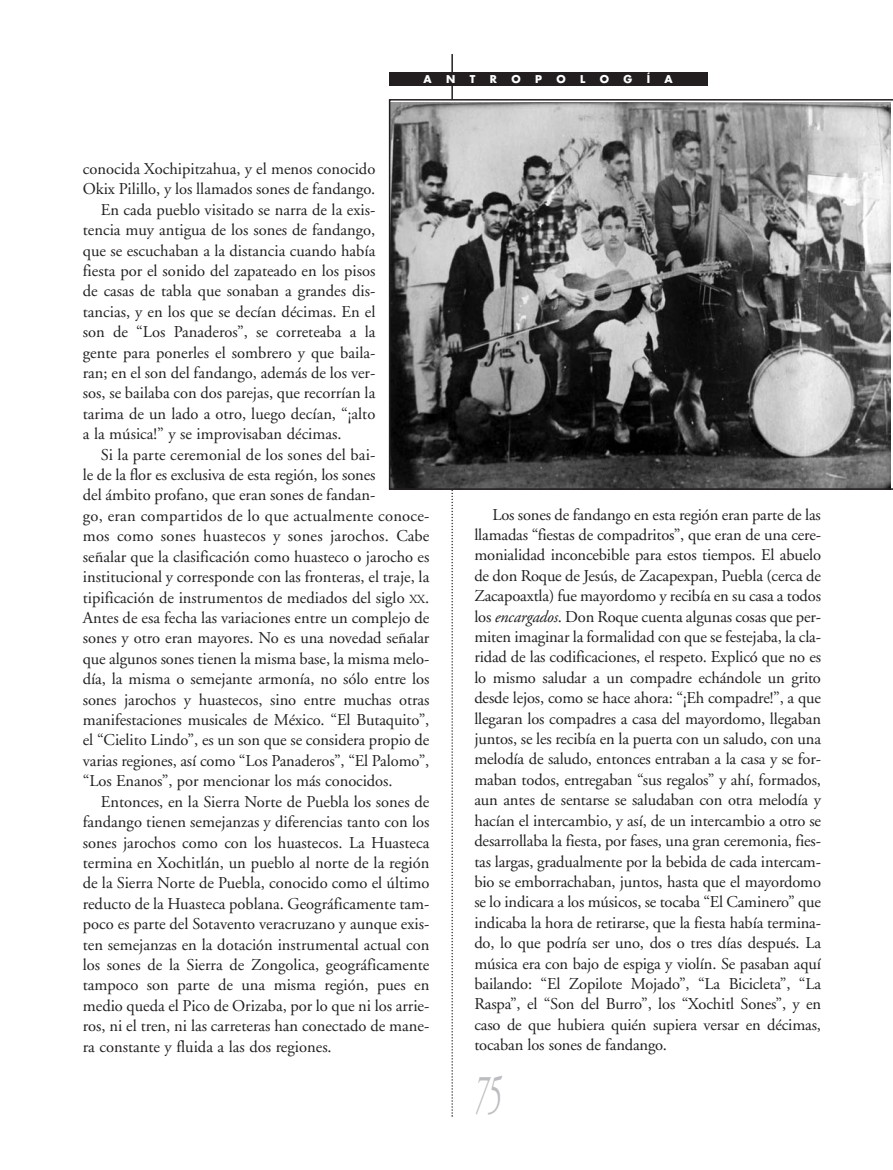
<style>
.page{position:relative;width:893px;height:1170px;background:#fff}
.page>*{position:absolute;margin:0;border:0;box-sizing:border-box;transform-origin:0 0}
.t1{font:italic 54px "Adobe Garamond";color:#bcbdc0;scale:.5 1}
.t2{font:16.5px/20.4px "Adobe Garamond";color:#231f20;text-align:justify}
.t3{font:700 10.5px "Futura";color:#fff}
.s1{font-size:12.3px}
.s2{font-style:italic}
</style>
<div class="page">
<hr style="left:451px;top:54px;width:2px;height:306px;background:#231f20">
<svg style="left:451px;top:490px;width:2px;height:626px"></svg>
<div style="left:389px;top:72px;width:318px;height:14px;background:#231f20"></div>
<svg style="left:389px;top:99px;width:504px;height:391px;background:#6e6e6e"></svg>
<p class="t3" style="left:424px;top:74px;width:10px">A</p>
<p class="t3" style="left:446px;top:74px;width:11px">N</p>
<p class="t3" style="left:470px;top:74px;width:7px">T</p>
<p class="t3" style="left:490px;top:74px;width:9px">R</p>
<p class="t3" style="left:511px;top:74px;width:11px">O</p>
<p class="t3" style="left:535px;top:74px;width:8px">P</p>
<p class="t3" style="left:556px;top:74px;width:11px">O</p>
<p class="t3" style="left:580px;top:74px;width:7px">L</p>
<p class="t3" style="left:600px;top:74px;width:11px">O</p>
<p class="t3" style="left:623px;top:74px;width:10px">G</p>
<p class="t3" style="left:647px;top:74px;width:5px">Í</p>
<p class="t3" style="left:664px;top:74px;width:10px">A</p>
<p class="t2" style="left:83px;top:160px;width:294px">conocida Xochipitzahua, y el menos conocido</p>
<p class="t2" style="left:83px;top:180px;width:294px">Okix Pilillo, y los llamados sones de fandango.</p>
<p class="t2" style="left:101px;top:201px;width:276px">En cada pueblo visitado se narra de la exis-</p>
<p class="t2" style="left:83px;top:221px;width:294px">tencia muy antigua de los sones de fandango,</p>
<p class="t2" style="left:83px;top:241px;width:294px">que se escuchaban a la distancia cuando había</p>
<p class="t2" style="left:83px;top:262px;width:294px">fiesta por el sonido del zapateado en los pisos</p>
<p class="t2" style="left:83px;top:282px;width:294px">de casas de tabla que sonaban a grandes dis-</p>
<p class="t2" style="left:83px;top:303px;width:294px">tancias, y en los que se decían décimas. En el</p>
<p class="t2" style="left:83px;top:323px;width:294px">son de “Los Panaderos”, se correteaba a la</p>
<p class="t2" style="left:83px;top:343px;width:294px">gente para ponerles el sombrero y que baila-</p>
<p class="t2" style="left:83px;top:364px;width:294px">ran; en el son del fandango, además de los ver-</p>
<p class="t2" style="left:83px;top:384px;width:294px">sos, se bailaba con dos parejas, que recorrían la</p>
<p class="t2" style="left:83px;top:405px;width:294px">tarima de un lado a otro, luego decían, “¡alto</p>
<p class="t2" style="left:83px;top:425px;width:260px">a la música!” y se improvisaban décimas.</p>
<p class="t2" style="left:101px;top:445px;width:276px">Si la parte ceremonial de los sones del bai-</p>
<p class="t2" style="left:83px;top:466px;width:294px">le de la flor es exclusiva de esta región, los sones</p>
<p class="t2" style="left:83px;top:486px;width:294px">del ámbito profano, que eran sones de fandan-</p>
<p class="t2" style="left:83px;top:507px;width:348px">go, eran compartidos de lo que actualmente conoce-</p>
<p class="t2" style="left:83px;top:527px;width:348px">mos como sones huastecos y sones jarochos. Cabe</p>
<p class="t2" style="left:83px;top:547px;width:348px">señalar que la clasificación como huasteco o jarocho es</p>
<p class="t2" style="left:83px;top:568px;width:348px">institucional y corresponde con las fronteras, el traje, la</p>
<p class="t2" style="left:83px;top:588px;width:348px">tipificación de instrumentos de mediados del siglo <span class="s1">XX</span>.</p>
<p class="t2" style="left:83px;top:609px;width:348px">Antes de esa fecha las variaciones entre un complejo de</p>
<p class="t2" style="left:83px;top:629px;width:348px">sones y otro eran mayores. No es una novedad señalar</p>
<p class="t2" style="left:83px;top:649px;width:348px">que algunos sones tienen la misma base, la misma melo-</p>
<p class="t2" style="left:83px;top:670px;width:348px">día, la misma o semejante armonía, no sólo entre los</p>
<p class="t2" style="left:83px;top:690px;width:348px">sones jarochos y huastecos, sino entre muchas otras</p>
<p class="t2" style="left:83px;top:711px;width:348px">manifestaciones musicales de México. “El Butaquito”,</p>
<p class="t2" style="left:83px;top:731px;width:348px">el “Cielito Lindo”, es un son que se considera propio de</p>
<p class="t2" style="left:83px;top:751px;width:348px">varias regiones, así como “Los Panaderos”, “El Palomo”,</p>
<p class="t2" style="left:83px;top:772px;width:311px">“Los Enanos”, por mencionar los más conocidos.</p>
<p class="t2" style="left:101px;top:792px;width:330px">Entonces, en la Sierra Norte de Puebla los sones de</p>
<p class="t2" style="left:83px;top:813px;width:348px">fandango tienen semejanzas y diferencias tanto con los</p>
<p class="t2" style="left:83px;top:833px;width:348px">sones jarochos como con los huastecos. La Huasteca</p>
<p class="t2" style="left:83px;top:853px;width:348px">termina en Xochitlán, un pueblo al norte de la región</p>
<p class="t2" style="left:83px;top:874px;width:348px">de la Sierra Norte de Puebla, conocido como el último</p>
<p class="t2" style="left:83px;top:894px;width:348px">reducto de la Huasteca poblana. Geográficamente tam-</p>
<p class="t2" style="left:83px;top:915px;width:348px">poco es parte del Sotavento veracruzano y aunque exis-</p>
<p class="t2" style="left:83px;top:935px;width:348px">ten semejanzas en la dotación instrumental actual con</p>
<p class="t2" style="left:83px;top:955px;width:348px">los sones de la Sierra de Zongolica, geográficamente</p>
<p class="t2" style="left:83px;top:976px;width:348px">tampoco son parte de una misma región, pues en</p>
<p class="t2" style="left:83px;top:996px;width:348px">medio queda el Pico de Orizaba, por lo que ni los arrie-</p>
<p class="t2" style="left:83px;top:1017px;width:348px">ros, ni el tren, ni las carreteras han conectado de mane-</p>
<p class="t2" style="left:83px;top:1037px;width:250px">ra constante y fluida a las dos regiones.</p>
<p class="t2" style="left:474px;top:505px;width:348px;text-indent:18px">Los sones de fandango en esta región eran parte de las llamadas “fiestas de compadritos”, que eran de una cere&shy;monialidad inconcebible para estos tiempos. El abuelo de don Roque de Jesús, de Zacapexpan, Puebla (cerca de Zacapoaxtla) fue mayordomo y recibía en su casa a todos los <span class="s2">encargados</span>. Don Roque cuenta algunas cosas que per&shy;miten imaginar la formalidad con que se festejaba, la cla&shy;ridad de las codificaciones, el respeto. Explicó que no es lo mismo saludar a un compadre echándole un grito desde lejos, como se hace ahora: “¡Eh compadre!”, a que llegaran los compadres a casa del mayordomo, llegaban juntos, se les recibía en la puerta con un saludo, con una melodía de saludo, entonces entraban a la casa y se for&shy;maban todos, entregaban “sus regalos” y ahí, formados, aun antes de sentarse se saludaban con otra melodía y hacían el intercambio, y así, de un intercambio a otro se desarrollaba la fiesta, por fases, una gran ceremonia, fies&shy;tas largas, gradualmente por la bebida de cada intercam&shy;bio se emborrachaban, juntos, hasta que el mayordomo se lo indicara a los músicos, se tocaba “El Caminero” que indicaba la hora de retirarse, que la fiesta había termina&shy;do, lo que podría ser uno, dos o tres días después. La música era con bajo de espiga y violín. Se pasaban aquí bailando: “El Zopilote Mojado”, “La Bicicleta”, “La Raspa”, el “Son del Burro”, los “Xochitl Sones”, y en caso de que hubiera quién supiera versar en décimas, tocaban los sones de fandango.</p>
<h1 class="t1" style="left:474px;top:1071px;width:55px">75</h1>
</div>
